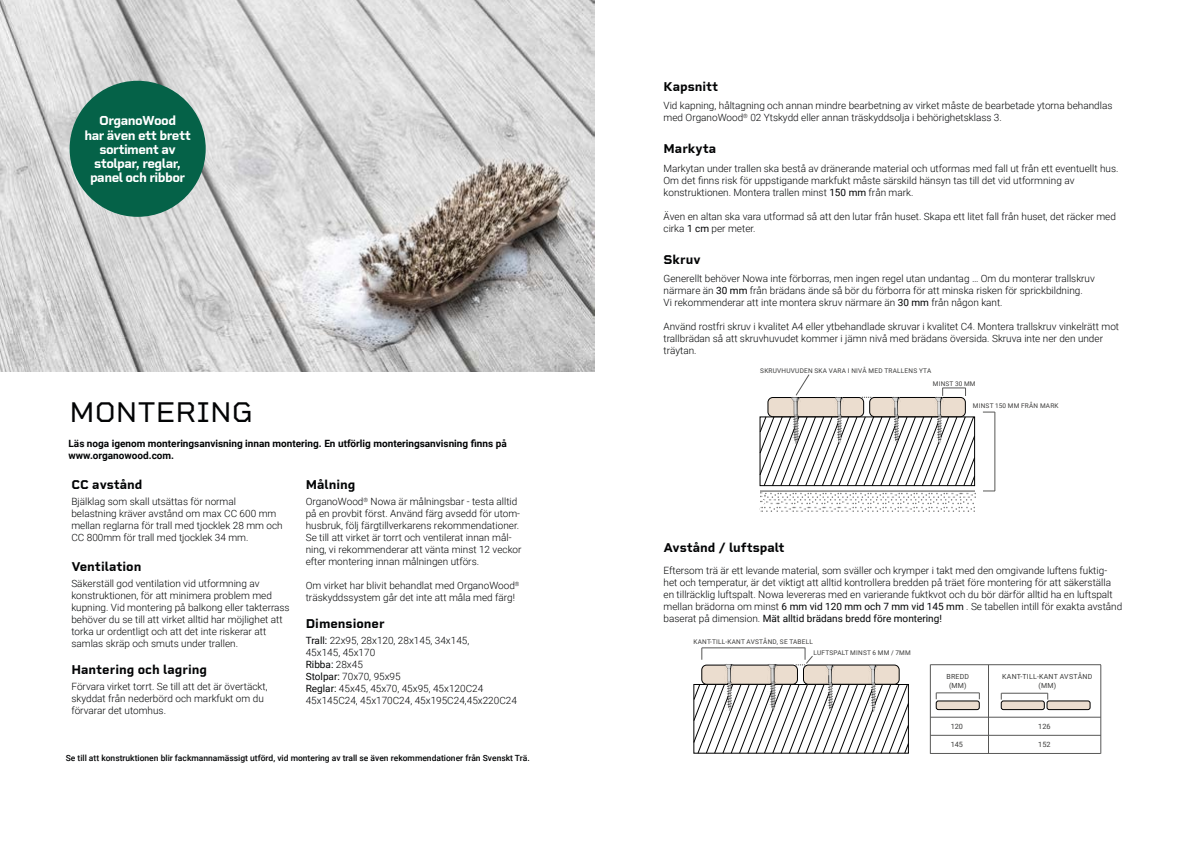
<style>
.page{position:relative;width:1191px;height:842px;background:#fff}
.page>*{position:absolute;margin:0;border:0;box-sizing:border-box;transform-origin:0 0}
.t1{font:29px "Rigid Square";color:#030405}
.t2{font:700 13.3px/14.3px "Rigid Square";letter-spacing:-.04em;color:#fff;text-align:center}
.t3{font:700 13px "Rigid Square";color:#030405}
.t4{font:300 10px/12px "Roboto";color:#030405}
.t5{font:700 10px/12px "Roboto";color:#030405}
.t6{font:500 8.5px "Roboto";color:#030405}
.t7{font:7.3px "Roboto";color:#3c3c3b}
.t8{font:7px/8.8px "Roboto";letter-spacing:.035em;color:#3c3c3b;text-align:center}
.t9{font:6.5px "Roboto";letter-spacing:.035em;color:#3c3c3b}
.t10{font:6.5px "Roboto";letter-spacing:.035em;color:#3d3c3b}
.s1{font-weight:400}
</style>
<div class="page">
<img style="left:0;top:0;width:594px;height:371px">
<div style="left:768px;top:397px;width:95px;height:20px;background:#ebddcf;border-radius:5px"></div>
<div style="left:768px;top:397px;width:95px;height:20px;border:1px solid #000;border-radius:5px"></div>
<div style="left:869px;top:397px;width:96px;height:20px;background:#ebddcf;border-radius:5px"></div>
<div style="left:869px;top:397px;width:96px;height:20px;border:1px solid #000;border-radius:5px"></div>
<img style="left:891px;top:396px;width:9px;height:12px">
<img style="left:934px;top:396px;width:9px;height:12px">
<img style="left:791px;top:397px;width:9px;height:11px">
<img style="left:834px;top:397px;width:9px;height:11px">
<svg style="left:942px;top:388px;width:24px;height:8px"></svg>
<svg style="left:760px;top:408px;width:214px;height:78px"></svg>
<svg style="left:796px;top:374px;width:13px;height:22px"></svg>
<div style="left:936px;top:701px;width:43px;height:9px;background:#ebddcf;border-radius:2px"></div>
<div style="left:936px;top:701px;width:43px;height:9px;border:1px solid #000;border-radius:2px"></div>
<div style="left:1001px;top:701px;width:43px;height:9px;background:#ebddcf;border-radius:2px"></div>
<div style="left:1001px;top:701px;width:43px;height:9px;border:1px solid #000;border-radius:2px"></div>
<div style="left:1047px;top:701px;width:43px;height:9px;background:#ebddcf;border-radius:2px"></div>
<div style="left:1047px;top:701px;width:43px;height:9px;border:1px solid #000;border-radius:2px"></div>
<hr style="left:1001px;top:693px;width:46px;height:1px;background:#575756">
<hr style="left:936px;top:692px;width:43px;height:1px;background:#575756">
<hr style="left:930px;top:753px;width:170px;height:1px;background:#575756">
<hr style="left:930px;top:735px;width:171px;height:1px;background:#575756">
<hr style="left:930px;top:717px;width:170px;height:1px;background:#575756">
<hr style="left:930px;top:664px;width:171px;height:1px;background:#575756">
<hr style="left:1100px;top:665px;width:1px;height:89px;background:#575756">
<hr style="left:930px;top:664px;width:1px;height:90px;background:#575756">
<hr style="left:988px;top:665px;width:1px;height:89px;background:#575756">
<div style="left:702px;top:665px;width:95px;height:19px;background:#ebddcf;border-radius:5px"></div>
<div style="left:701px;top:665px;width:96px;height:19px;border:1px solid #000;border-radius:5px"></div>
<div style="left:803px;top:665px;width:96px;height:19px;background:#ebddcf;border-radius:5px"></div>
<div style="left:803px;top:665px;width:96px;height:19px;border:1px solid #000;border-radius:5px"></div>
<svg style="left:701px;top:648px;width:1px;height:12px"></svg>
<hr style="left:702px;top:648px;width:103px;height:1px;background:#575756">
<img style="left:825px;top:664px;width:9px;height:11px">
<img style="left:868px;top:664px;width:9px;height:11px">
<img style="left:724px;top:664px;width:10px;height:11px">
<img style="left:768px;top:664px;width:9px;height:11px">
<svg style="left:693px;top:675px;width:215px;height:78px"></svg>
<svg style="left:795px;top:648px;width:17px;height:18px"></svg>
<svg style="left:983px;top:491px;width:12px;height:1px"></svg>
<hr style="left:994px;top:412px;width:1px;height:79px;background:#575756">
<svg style="left:760px;top:492px;width:215px;height:20px"></svg>
<svg style="left:983px;top:412px;width:12px;height:1px"></svg>
<div style="left:70px;top:81px;width:136px;height:136px;background:#056248;border-radius:50%"></div>
<h2 class="t2" style="left:84px;top:113px;width:108px">OrganoWood<br>har även ett brett sortiment av stolpar, reglar, panel och ribbor</h2>
<h1 class="t1" style="left:69px;top:394px;width:185px">MONTERING</h1>
<p class="t5" style="left:69px;top:437px;width:439px">Läs noga igenom monteringsanvisning innan montering. En utförlig monteringsanvisning finns på www.organowood.com.</p>
<h3 class="t3" style="left:71px;top:477px;width:73px">CC avstånd</h3>
<p class="t4" style="left:71px;top:495px;width:213px">Bjälklag som skall utsättas för normal belastning kräver avstånd om max CC 600 mm mellan reglarna för trall med tjocklek 28 mm och CC 800mm för trall med tjocklek 34 mm.</p>
<h3 class="t3" style="left:71px;top:559px;width:72px">Ventilation</h3>
<p class="t4" style="left:71px;top:577px;width:220px">Säkerställ god ventilation vid utformning av konstruktionen, för att minimera problem med kupning. Vid montering på balkong eller takterrass behöver du se till att virket alltid har möjlighet att torka ur ordentligt och att det inte riskerar att samlas skräp och smuts under trallen.</p>
<h3 class="t3" style="left:71px;top:662px;width:137px">Hantering och lagring</h3>
<p class="t4" style="left:71px;top:680px;width:198px">Förvara virket torrt. Se till att det är övertäckt, skyddat från nederbörd och markfukt om du förvarar det utomhus.</p>
<h3 class="t3" style="left:306px;top:477px;width:51px">Målning</h3>
<p class="t4" style="left:306px;top:495px;width:217px">OrganoWood<sup>®</sup> Nowa är målningsbar - testa alltid på en provbit först. Använd färg avsedd för utom&shy;husbruk, följ färgtillverkarens rekommendationer.<br>Se till att virket är torrt och ventilerat innan mål&shy;ning, vi rekommenderar att vänta minst 12 veckor efter montering innan målningen utförs.</p>
<p class="t4" style="left:306px;top:579px;width:215px">Om virket har blivit behandlat med OrganoWood<sup>® </sup>träskyddssystem går det inte att måla med färg!</p>
<h3 class="t3" style="left:306px;top:616px;width:80px">Dimensioner</h3>
<p class="t4" style="left:306px;top:634px;width:213px"><span class="s1">Trall:</span> 22x95, 28x120, 28x145, 34x145,<br>45x145, 45x170<br><span class="s1">Ribba:</span> 28x45<br><span class="s1">Stolpar:</span> 70x70, 95x95<br><span class="s1">Reglar:</span> 45x45, 45x70, 45x95, 45x120C24<br>45x145C24, 45x170C24, 45x195C24,45x220C24</p>
<p class="t6" style="left:66px;top:752px;width:465px">Se till att konstruktionen blir fackmannamässigt utförd, vid montering av trall se även rekommendationer från Svenskt Trä.</p>
<h3 class="t3" style="left:663px;top:78px;width:56px">Kapsnitt</h3>
<p class="t4" style="left:663px;top:99px;width:450px">Vid kapning, håltagning och annan mindre bearbetning av virket måste de bearbetade ytorna behandlas med OrganoWood<sup>®</sup> 02 Ytskydd eller annan träskyddsolja i behörighetsklass 3.</p>
<h3 class="t3" style="left:663px;top:141px;width:54px">Markyta</h3>
<p class="t4" style="left:663px;top:162px;width:456px">Markytan under trallen ska bestå av dränerande material och utformas med fall ut från ett eventuellt hus.<br>Om det finns risk för uppstigande markfukt måste särskild hänsyn tas till det vid utformning av konstruktionen. Montera trallen minst <span class="s1">150 mm</span> från mark.</p>
<p class="t4" style="left:663px;top:210px;width:454px">Även en altan ska vara utformad så att den lutar från huset. Skapa ett litet fall från huset, det räcker med cirka <span class="s1">1 cm</span> per meter.</p>
<h3 class="t3" style="left:663px;top:251px;width:39px">Skruv</h3>
<p class="t4" style="left:663px;top:272px;width:433px">Generellt behöver Nowa inte förborras, men ingen regel utan undantag … Om du monterar trallskruv närmare än <span class="s1">30 mm</span> från brädans ände så bör du förborra för att minska risken för sprickbildning.<br>Vi rekommenderar att inte montera skruv närmare än <span class="s1">30 mm</span> från någon kant.</p>
<p class="t4" style="left:663px;top:320px;width:457px">Använd rostfri skruv i kvalitet A4 eller ytbehandlade skruvar i kvalitet C4. Montera trallskruv vinkelrätt mot trallbrädan så att skruvhuvudet kommer i jämn nivå med brädans översida. Skruva inte ner den under träytan.</p>
<p class="t9" style="left:760px;top:366px;width:172px">SKRUVHUVUDEN SKA VARA I NIVÅ MED TRALLENS YTA</p>
<p class="t10" style="left:932px;top:379px;width:44px">MINST 30 MM</p>
<h3 class="t3" style="left:663px;top:539px;width:123px">Avstånd / luftspalt</h3>
<p class="t10" style="left:973px;top:401px;width:87px">MINST 150 MM FRÅN MARK</p>
<p class="t4" style="left:663px;top:564px;width:460px">Eftersom trä är ett levande material, som sväller och krymper i takt med den omgivande luftens fuktig&shy;het och temperatur, är det viktigt att alltid kontrollera bredden på träet före montering för att säkerställa en tillräcklig luftspalt. Nowa levereras med en varierande fuktkvot och du bör därför alltid ha en luftspalt mellan brädorna om minst <span class="s1">6 mm vid 120 mm och 7 mm vid 145 mm</span> . Se tabellen intill för exakta avstånd baserat på dimension. <span class="s1">Mät alltid brädans bredd före montering!</span></p>
<p class="t9" style="left:693px;top:637px;width:121px">KANT-TILL-KANT AVSTÅND, SE TABELL</p>
<p class="t9" style="left:813px;top:648px;width:99px">LUFTSPALT MINST 6 MM / 7MM</p>
<p class="t8" style="left:946px;top:672px;width:24px">BREDD (MM)</p>
<p class="t8" style="left:1002px;top:672px;width:92px">KANT-TILL-KANT AVSTÅND (MM)</p>
<p class="t7" style="left:950px;top:721px;width:14px">120</p>
<p class="t7" style="left:1038px;top:721px;width:14px">126</p>
<p class="t7" style="left:950px;top:740px;width:14px">145</p>
<p class="t7" style="left:1038px;top:740px;width:14px">152</p>
</div>
